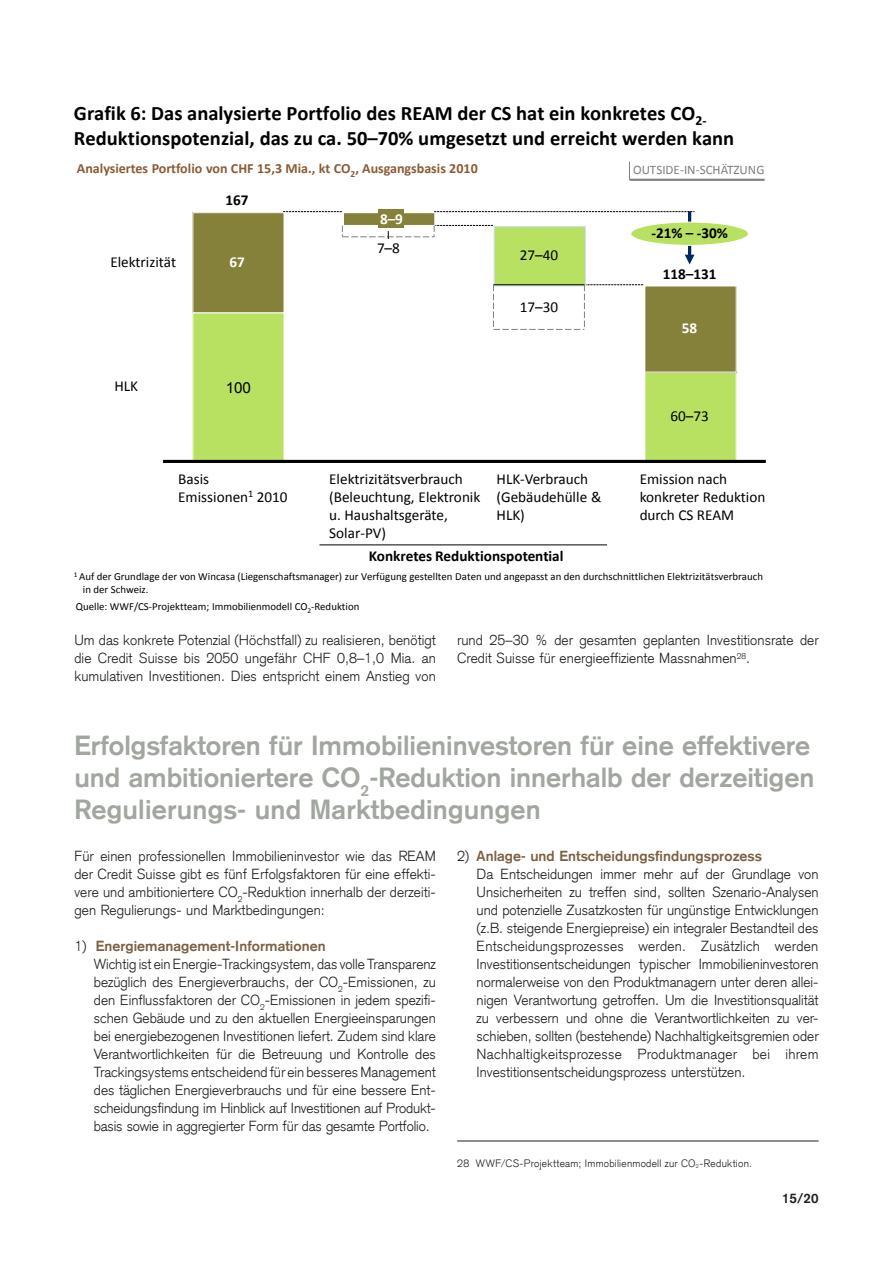
<style>
.page{position:relative;width:893px;height:1263px;background:#fff}
.page>*{position:absolute;margin:0;border:0;box-sizing:border-box;transform-origin:0 0}
.t1{font:700 27px/32.2px "Credit Suisse Type";color:#a1a69f}
.t2{font:700 20.55px/24.8px "Calibri";color:#000}
.t3{font:15.15px/18.1px "Calibri";color:#000}
.t4{font:700 15.15px "Calibri";letter-spacing:-.005em;color:#000}
.t5{font:700 15.15px "Calibri";color:#fff}
.t6{font:15.15px "Arial";color:#000}
.t7{font:300 14.25px/18px "Credit Suisse Type";color:#231f20}
.t8{font:700 14.1px "Calibri";color:#895c37}
.t9{font:700 13.5px "Credit Suisse Type";color:#231f20}
.t10{font:13.05px "Calibri";color:#808080}
.t11{font:10.8px/13px "Calibri";color:#000}
.t12{font:300 10.5px "Credit Suisse Type";letter-spacing:.025em;color:#231f20}
.s1{font-weight:700;color:#7b6043}
</style>
<div class="page">
<svg style="left:283px;top:211px;width:59px;height:1px"></svg>
<div style="left:193px;top:313px;width:91px;height:148px;background:#b8e161"></div>
<div style="left:192px;top:312px;width:93px;height:150px;border:1px solid #fff"></div>
<div style="left:645px;top:372px;width:91px;height:89px;background:#b8e161"></div>
<div style="left:644px;top:372px;width:93px;height:90px;border:1px solid #fff"></div>
<div style="left:193px;top:213px;width:91px;height:100px;background:#86813a"></div>
<div style="left:192px;top:213px;width:93px;height:100px;border:1px solid #fff"></div>
<div style="left:343px;top:213px;width:92px;height:13px;background:#86813a"></div>
<div style="left:494px;top:226px;width:91px;height:60px;background:#b8e161"></div>
<div style="left:494px;top:226px;width:92px;height:60px;border:1px solid #c7e0fb"></div>
<div style="left:645px;top:286px;width:91px;height:86px;background:#86813a"></div>
<div style="left:644px;top:285px;width:93px;height:88px;border:1px solid #fff"></div>
<hr style="left:163px;top:460px;width:603px;height:3px;background:#000">
<svg style="left:493px;top:284px;width:151px;height:46px"></svg>
<hr style="left:493px;top:284px;width:91px;height:1px;background:#000">
<hr style="left:688px;top:211px;width:3px;height:45px;background:#002960">
<svg style="left:685px;top:255px;width:9px;height:9px"></svg>
<svg style="left:434px;top:211px;width:260px;height:1px"></svg>
<svg style="left:342px;top:225px;width:151px;height:14px"></svg>
<div style="left:631px;top:222px;width:117px;height:23px;background:#b8e161;border-radius:50%"></div>
<div style="left:630px;top:222px;width:119px;height:24px;border:1px solid #fff;border-radius:50%"></div>
<div style="left:379px;top:209px;width:25px;height:19px;background:#86813a"></div>
<svg style="left:629px;top:162px;width:1px;height:17px"></svg>
<hr style="left:629px;top:179px;width:136px;height:2px;background:#808080">
<hr style="left:319px;top:544px;width:288px;height:1px;background:#000">
<hr style="left:457px;top:1140px;width:362px;height:1px;background:#231f20">
<h2 class="t2" style="left:74px;top:101px;width:662px">Grafik 6: Das analysierte Portfolio des REAM der CS hat ein konkretes CO<sub>2-<br></sub>Reduktionspotenzial, das zu ca. 50–70% umgesetzt und erreicht werden kann</h2>
<p class="t8" style="left:77px;top:160px;width:402px">Analysiertes Portfolio von CHF 15,3 Mia., kt CO<sub>2</sub>, Ausgangsbasis 2010</p>
<p class="t4" style="left:226px;top:191px;width:25px">167</p>
<p class="t3" style="left:110px;top:253px;width:67px">Elektrizität</p>
<p class="t5" style="left:229px;top:252px;width:17px">67</p>
<p class="t3" style="left:114px;top:377px;width:25px">HLK</p>
<p class="t6" style="left:226px;top:377px;width:27px">100</p>
<p class="t3" style="left:178px;top:470px;width:111px">Basis<br>Emissionen<sup>1</sup> 2010</p>
<p class="t5" style="left:380px;top:209px;width:24px">8–9</p>
<p class="t3" style="left:377px;top:239px;width:24px">7–8</p>
<p class="t3" style="left:520px;top:246px;width:40px">27–40</p>
<p class="t3" style="left:520px;top:298px;width:40px">17–30</p>
<p class="t3" style="left:329px;top:470px;width:153px">Elektrizitätsverbrauch (Beleuchtung, Elektronik u. Haushaltsgeräte,<br>Solar-PV)</p>
<p class="t3" style="left:496px;top:470px;width:106px">HLK-Verbrauch (Gebäudehülle &amp;<br>HLK)</p>
<p class="t4" style="left:369px;top:546px;width:196px">Konkretes Reduktionspotential</p>
<p class="t10" style="left:633px;top:161px;width:133px">OUTSIDE-IN-SCHÄTZUNG</p>
<p class="t4" style="left:651px;top:223px;width:78px">-21% – -30%</p>
<p class="t4" style="left:663px;top:264px;width:55px">118–131</p>
<p class="t5" style="left:682px;top:319px;width:17px">58</p>
<p class="t3" style="left:671px;top:407px;width:40px">60–73</p>
<p class="t3" style="left:640px;top:470px;width:127px">Emission nach konkreter Reduktion durch CS REAM</p>
<p class="t11" style="left:83px;top:570px;width:682px;text-indent:-9px"><sup>1</sup> Auf der Grundlage der von Wincasa (Liegenschaftsmanager) zur Verfügung gestellten Daten und angepasst an den durchschnittlichen Elektrizitätsverbrauch in der Schweiz.</p>
<p class="t11" style="left:76px;top:600px;width:285px">Quelle: WWF/CS-Projektteam; Immobilienmodell CO<sub>2</sub>-Reduktion</p>
<p class="t7" style="left:74px;top:631px;width:363px;text-align:justify">Um das konkrete Potenzial (Höchstfall) zu realisieren, benötigt die Credit Suisse bis 2050 ungefähr CHF 0,8–1,0 Mia. an kumulativen Investitionen. Dies entspricht einem Anstieg von</p>
<p class="t7" style="left:457px;top:631px;width:363px">rund 25–30 % der gesamten geplanten Investitionsrate der<br>Credit Suisse für energieeffiziente Massnahmen<sup>28</sup>.</p>
<h1 class="t1" style="left:74px;top:729px;width:742px">Erfolgsfaktoren für Immobilieninvestoren für eine effektivere und ambitioniertere CO<sub>2</sub>-Reduktion innerhalb der derzeitigen<br>Regulierungs- und Marktbedingungen</h1>
<p class="t7" style="left:74px;top:847px;width:363px;text-align:justify">Für einen professionellen Immobilieninvestor wie das REAM der Credit Suisse gibt es fünf Erfolgsfaktoren für eine effekti&shy;vere und ambitioniertere CO<sub>2</sub>-Reduktion innerhalb der derzeiti&shy;gen Regulierungs- und Marktbedingungen:</p>
<p class="t7" style="left:94px;top:937px;width:343px;text-indent:-19px">1) <span class="s1">Energiemanagement-Informationen<br></span>Wichtig ist ein Energie-Trackingsystem, das volle Transparenz bezüglich des Energieverbrauchs, der CO<sub>2</sub>-Emissionen, zu den Einflussfaktoren der CO<sub>2</sub>-Emissionen in jedem spezifi&shy;schen Gebäude und zu den aktuellen Energieeinsparungen bei energiebezogenen Investitionen liefert. Zudem sind klare Verantwortlichkeiten für die Betreuung und Kontrolle des Trackingsystems entscheidend für ein besseres Management des täglichen Energieverbrauchs und für eine bessere Ent&shy;scheidungsfindung im Hinblick auf Investitionen auf Produkt&shy;basis sowie in aggregierter Form für das gesamte Portfolio.</p>
<p class="t7" style="left:477px;top:847px;width:343px;text-indent:-19px">2) <span class="s1">Anlage- und Entscheidungsfindungsprozess<br></span>Da Entscheidungen immer mehr auf der Grundlage von Unsicherheiten zu treffen sind, sollten Szenario-Analysen und potenzielle Zusatzkosten für ungünstige Entwicklungen (z.B. steigende Energiepreise) ein integraler Bestandteil des Entscheidungsprozesses werden. Zusätzlich werden Investitionsentscheidungen typischer Immobilieninvestoren normalerweise von den Produktmanagern unter deren allei&shy;nigen Verantwortung getroffen. Um die Investitionsqualität zu verbessern und ohne die Verantwortlichkeiten zu ver&shy;schieben, sollten (bestehende) Nachhaltigkeitsgremien oder Nachhaltigkeitsprozesse Produktmanager bei ihrem Investitionsentscheidungsprozess unterstützen.</p>
<p class="t12" style="left:457px;top:1157px;width:296px">28 WWF/CS-Projektteam; Immobilienmodell zur CO<sub>2</sub>-Reduktion.</p>
<p class="t9" style="left:782px;top:1191px;width:38px">15/20</p>
</div>
